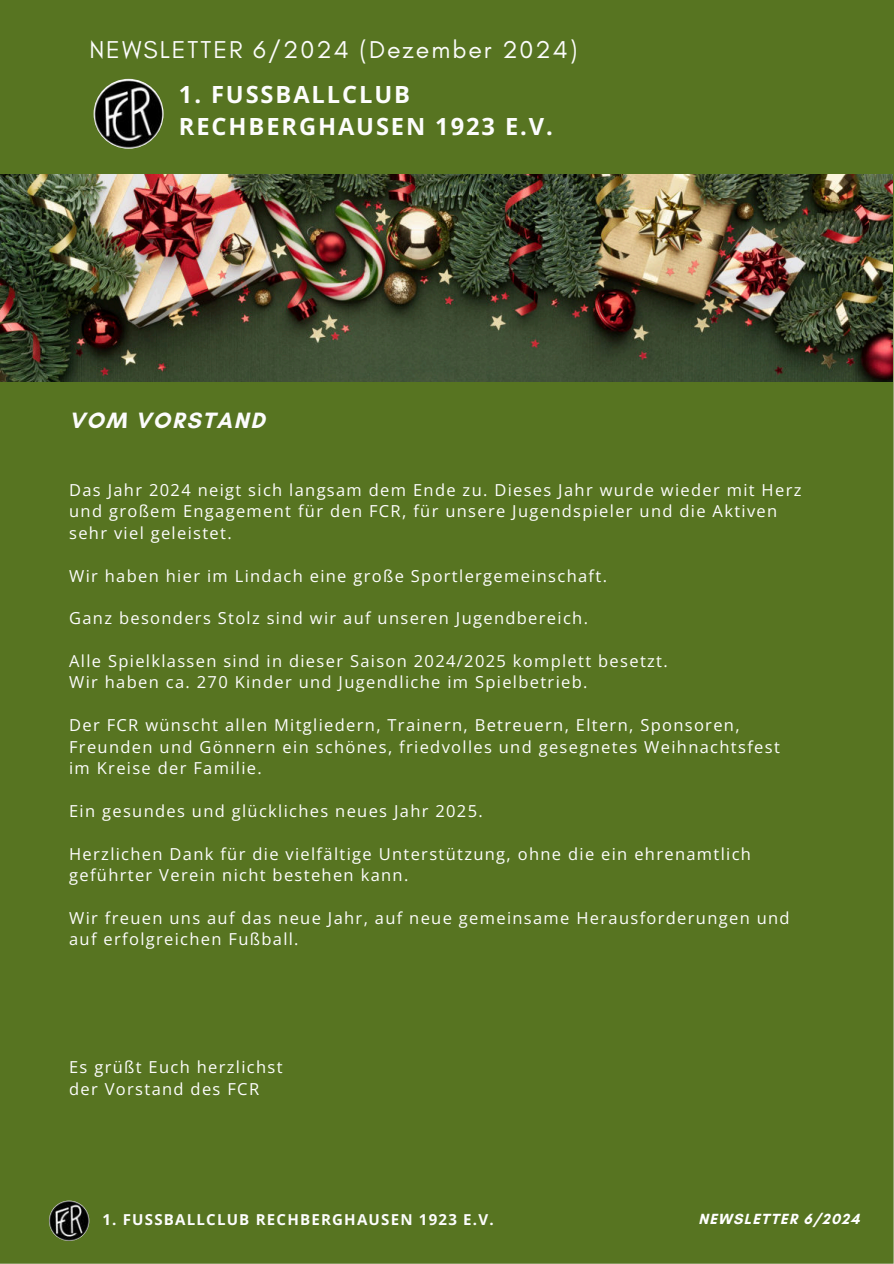
<style>
.page{position:relative;width:894px;height:1264px;background:#fff}
.page>*{position:absolute;margin:0;border:0;box-sizing:border-box;transform-origin:0 0}
.t1{font:24.75px "Glacial Indifference";letter-spacing:.08em;color:#fcfcfc}
.t2{font:700 23.7px/32.7px "Open Sans";letter-spacing:.08em;color:#fdfdfd}
.t3{font:700 22.5px "Glacial Indifference";letter-spacing:.08em;color:#fcfcfc}
.t4{font:16.5px/21.3px "Open Sans";letter-spacing:.08em;color:#fdfdfd}
.t5{font:700 15px "Open Sans";letter-spacing:.08em;color:#fdfdfd}
.t6{font:700 15px "Glacial Indifference";letter-spacing:.08em;color:#fff}
</style>
<div class="page">
<div style="left:0;top:0;width:893px;height:292px;background:#577421"></div>
<div style="left:0;top:265px;width:893px;height:998px;background:#577421"></div>
<img style="left:0;top:174px;width:892px;height:207px">
<img style="left:94px;top:79px;width:69px;height:70px;border-radius:50%">
<img style="left:49px;top:1200px;width:40px;height:40px;border-radius:50%">
<h1 class="t1" style="left:89px;top:36px;width:489px">NEWSLETTER 6/2024 (Dezember 2024)</h1>
<h2 class="t2" style="left:179px;top:77px;width:375px">1. FUSSBALLCLUB<br>RECHBERGHAUSEN 1923 E.V.</h2>
<h3 class="t3" style="left:69px;top:406px;width:197px">VOM VORSTAND</h3>
<p class="t4" style="left:69px;top:479px;width:733px">Das Jahr 2024 neigt sich langsam dem Ende zu. Dieses Jahr wurde wieder mit Herz und großem Engagement für den FCR, für unsere Jugendspieler und die Aktiven sehr viel geleistet.</p>
<p class="t4" style="left:69px;top:564px;width:539px">Wir haben hier im Lindach eine große Sportlergemeinschaft.</p>
<p class="t4" style="left:69px;top:607px;width:520px">Ganz besonders Stolz sind wir auf unseren Jugendbereich.</p>
<p class="t4" style="left:69px;top:650px;width:600px">Alle Spielklassen sind in dieser Saison 2024/2025 komplett besetzt.<br>Wir haben ca. 270 Kinder und Jugendliche im Spielbetrieb.</p>
<p class="t4" style="left:69px;top:714px;width:712px">Der FCR wünscht allen Mitgliedern, Trainern, Betreuern, Eltern, Sponsoren,<br>Freunden und Gönnern ein schönes, friedvolles und gesegnetes Weihnachtsfest im Kreise der Familie.</p>
<p class="t4" style="left:69px;top:799px;width:415px">Ein gesundes und glückliches neues Jahr 2025.</p>
<p class="t4" style="left:69px;top:842px;width:683px">Herzlichen Dank für die vielfältige Unterstützung, ohne die ein ehrenamtlich geführter Verein nicht bestehen kann.</p>
<p class="t4" style="left:69px;top:906px;width:721px">Wir freuen uns auf das neue Jahr, auf neue gemeinsame Herausforderungen und auf erfolgreichen Fußball.</p>
<p class="t4" style="left:69px;top:1056px;width:215px">Es grüßt Euch herzlichst der Vorstand des FCR</p>
<p class="t5" style="left:102px;top:1209px;width:393px">1. FUSSBALLCLUB RECHBERGHAUSEN 1923 E.V.</p>
<p class="t6" style="left:698px;top:1209px;width:163px">NEWSLETTER 6/2024</p>
</div>
